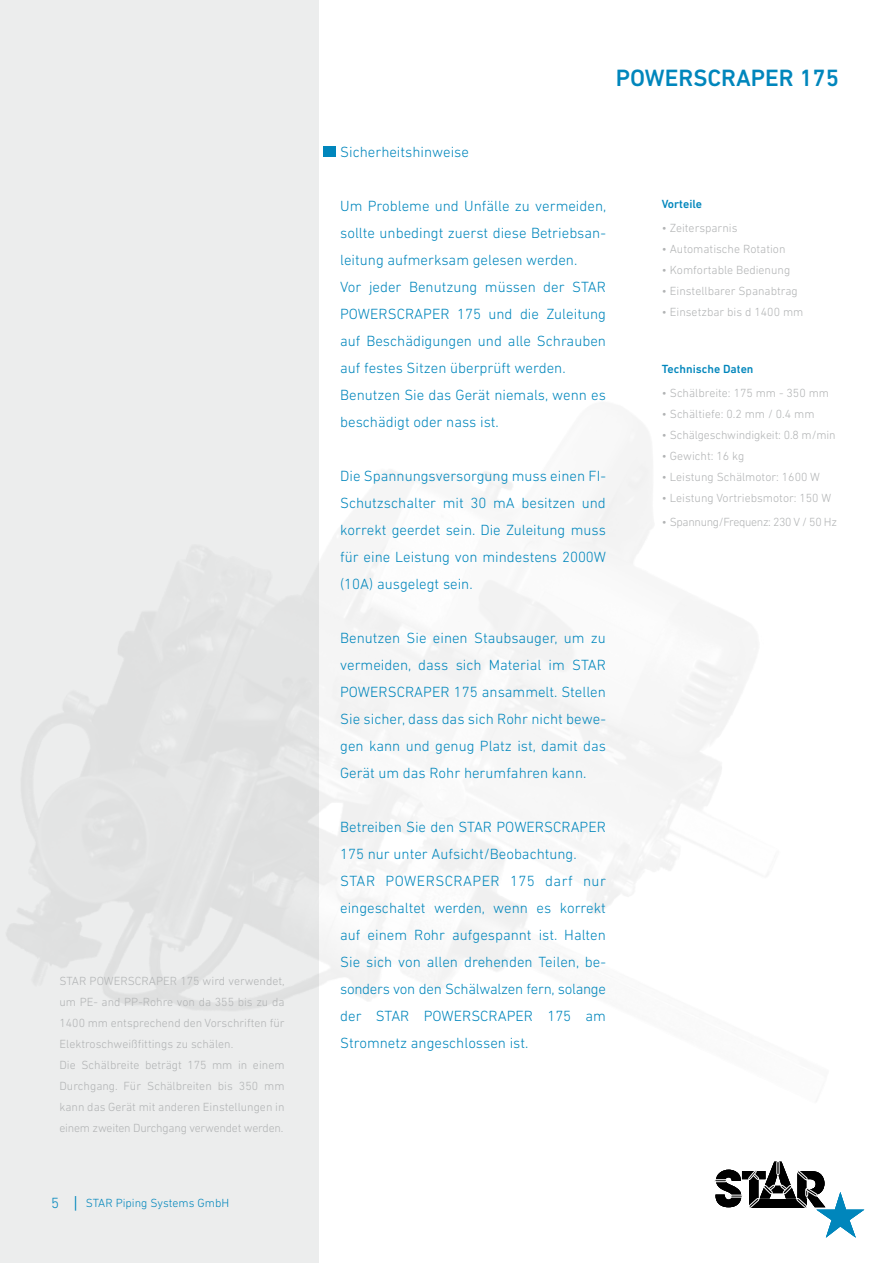
<style>
.page{position:relative;width:893px;height:1263px;background:#fff}
.page>*{position:absolute;margin:0;border:0;box-sizing:border-box;transform-origin:0 0}
.t1{font:500 24px "DIN Next LT Pro";color:#0086bc}
.t2{font:300 15px/27px "DIN Next LT Pro";color:#0086bc}
.t3{font:300 12px/21px "DIN Next LT Pro";color:#b1b3b4}
.t4{font:300 12px "DIN Next LT Pro";letter-spacing:-.03em;color:#b1b3b4}
.t5{font:500 12px "DIN Next LT Pro";color:#0086bc}
.t6{font:300 12px "DIN Next LT Pro";color:#0086bc}
.s1{font-family:"Arial";font-weight:400;font-size:12px}
</style>
<div class="page">
<div style="left:0;top:0;width:319px;height:1263px;background:#eceded"></div>
<div style="left:323px;top:146px;width:13px;height:11px;background:#0086bc"></div>
<svg style="left:714px;top:1161px;width:150px;height:77px"></svg>
<p class="t3" style="left:60px;top:970px;width:227px">STAR POWERSCRAPER 175 wird verwendet, um PE- and PP-Rohre von da 355 bis zu da 1400 mm entsprechend den Vorschriften für Elektroschweißfittings zu schälen.<br>Die Schälbreite beträgt 175 mm in einem Durchgang. Für Schälbreiten bis 350 mm kann das Gerät mit anderen Einstellungen in einem zweiten Durchgang verwendet werden.</p>
<p class="t2" style="left:51px;top:1189px;width:30px">5 <span class="s1">│</span></p>
<p class="t6" style="left:86px;top:1196px;width:145px">STAR Piping Systems GmbH</p>
<h1 class="t1" style="left:616px;top:64px;width:225px">POWERSCRAPER 175</h1>
<p class="t2" style="left:340px;top:138px;width:130px">Sicherheitshinweise</p>
<p class="t2" style="left:340px;top:192px;width:268px">Um Probleme und Unfälle zu vermeiden, sollte unbedingt zuerst diese Betriebsan&shy;leitung aufmerksam gelesen werden.<br>Vor jeder Benutzung müssen der STAR POWERSCRAPER 175 und die Zuleitung auf Beschädigungen und alle Schrauben auf festes Sitzen überprüft werden.<br>Benutzen Sie das Gerät niemals, wenn es beschädigt oder nass ist.</p>
<p class="t2" style="left:340px;top:462px;width:268px;text-align:justify">Die Spannungsversorgung muss einen FI-Schutzschalter mit 30 mA besitzen und korrekt geerdet sein. Die Zuleitung muss für eine Leistung von mindestens 2000W (10A) ausgelegt sein.</p>
<p class="t2" style="left:340px;top:624px;width:267px;text-align:justify">Benutzen Sie einen Staubsauger, um zu vermeiden, dass sich Material im STAR POWERSCRAPER 175 ansammelt. Stellen Sie sicher, dass das sich Rohr nicht bewe&shy;gen kann und genug Platz ist, damit das Gerät um das Rohr herumfahren kann.</p>
<p class="t2" style="left:340px;top:813px;width:267px">Betreiben Sie den STAR POWERSCRAPER 175 nur unter Aufsicht/Beobachtung.<br>STAR POWERSCRAPER 175 darf nur eingeschaltet werden, wenn es korrekt auf einem Rohr aufgespannt ist. Halten Sie sich von allen drehenden Teilen, be&shy;sonders von den Schälwalzen fern, solange der STAR POWERSCRAPER 175 am Stromnetz angeschlossen ist.</p>
<p class="t5" style="left:662px;top:197px;width:42px">Vorteile</p>
<p class="t3" style="left:662px;top:217px;width:77px">• Zeitersparnis</p>
<p class="t3" style="left:662px;top:238px;width:125px">• Automatische Rotation</p>
<p class="t3" style="left:662px;top:259px;width:130px">• Komfortable Bedienung</p>
<p class="t3" style="left:662px;top:280px;width:137px">• Einstellbarer Spanabtrag</p>
<p class="t3" style="left:662px;top:301px;width:143px">• Einsetzbar bis d 1400 mm</p>
<p class="t5" style="left:662px;top:362px;width:93px">Technische Daten</p>
<p class="t3" style="left:662px;top:382px;width:169px">• Schälbreite: 175 mm - 350 mm</p>
<p class="t3" style="left:662px;top:403px;width:154px">• Schältiefe: 0.2 mm / 0.4 mm</p>
<p class="t3" style="left:662px;top:424px;width:175px">• Schälgeschwindigkeit: 0.8 m/min</p>
<p class="t3" style="left:662px;top:445px;width:84px">• Gewicht: 16 kg</p>
<p class="t3" style="left:662px;top:466px;width:160px">• Leistung Schälmotor: 1600 W</p>
<p class="t3" style="left:662px;top:487px;width:171px">• Leistung Vortriebsmotor: 150 W</p>
<p class="t4" style="left:662px;top:515px;width:177px">• Spannung/Frequenz: 230 V / 50 Hz</p>
</div>
